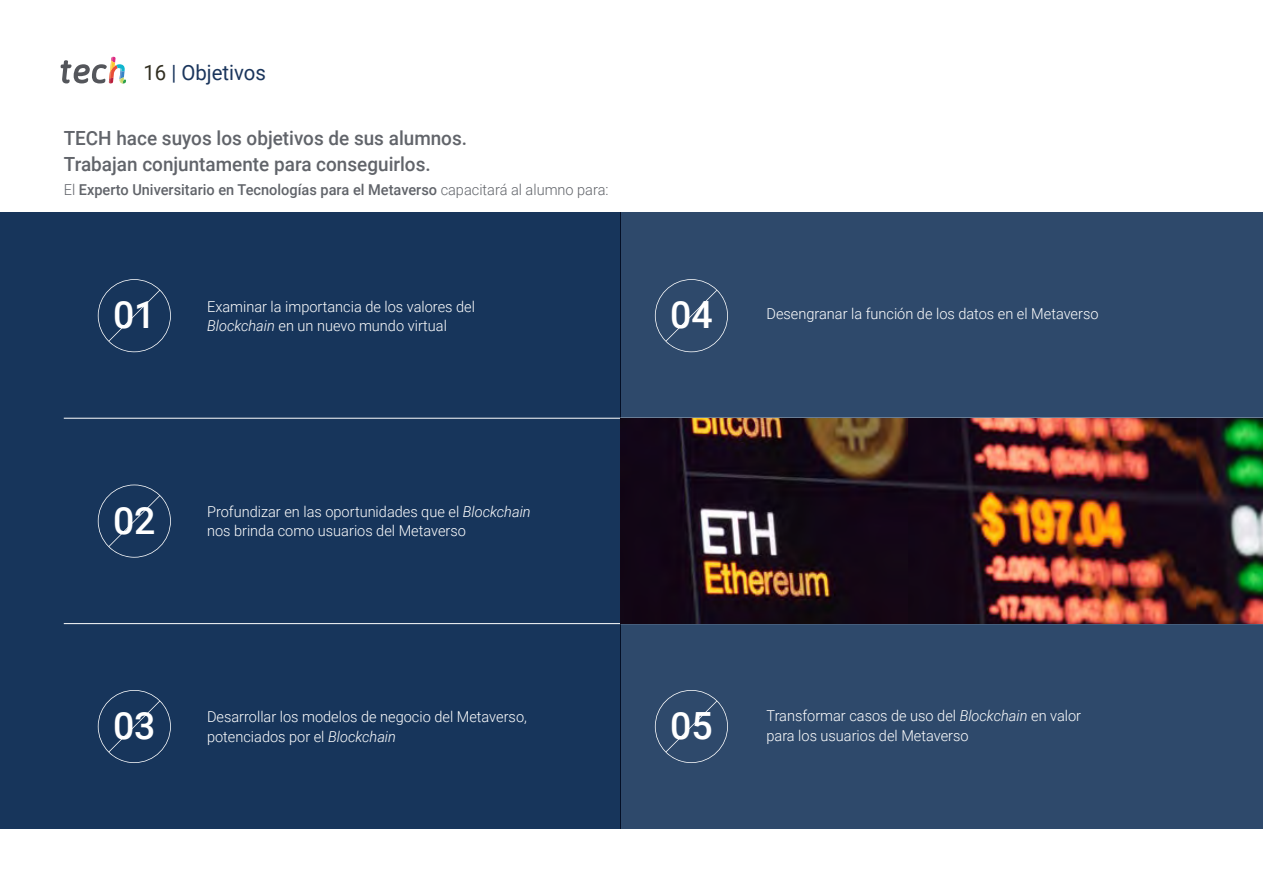
<style>
.page{position:relative;width:1263px;height:893px;background:#fff}
.page>*{position:absolute;margin:0;border:0;box-sizing:border-box;transform-origin:0 0}
.t1{font:500 37.5px "Roboto";color:#fff}
.t2{font:21px "Roboto";color:#1a355c}
.t3{font:500 19.5px/25.5px "Roboto";color:#61646a}
.t4{font:300 15px/19.5px "Roboto";color:#fff}
.t5{font:500 15px "Roboto";color:#61646a}
.s1{color:#312e20}
.s2{font-weight:300}
.s3{font-style:italic}
</style>
<div class="page">
<div style="left:0;top:213px;width:621px;height:616px;background:#17355b"></div>
<div style="left:621px;top:213px;width:642px;height:616px;background:#2e496b"></div>
<svg style="left:98px;top:279px;width:73px;height:73px"></svg>
<svg style="left:98px;top:690px;width:73px;height:73px"></svg>
<svg style="left:98px;top:485px;width:73px;height:73px"></svg>
<svg style="left:655px;top:279px;width:73px;height:73px"></svg>
<svg style="left:655px;top:690px;width:73px;height:73px"></svg>
<hr style="left:64px;top:418px;width:1199px;height:1px;background:#fff">
<hr style="left:64px;top:623px;width:1199px;height:1px;background:#fff">
<svg style="left:61px;top:57px;width:65px;height:27px"></svg>
<img style="left:621px;top:418px;width:642px;height:205px">
<h2 class="t2" style="left:144px;top:57px;width:124px"><span class="s1">16</span> | Objetivos</h2>
<h3 class="t3" style="left:64px;top:125px;width:405px">TECH hace suyos los objetivos de sus alumnos.<br>Trabajan conjuntamente para conseguirlos.</h3>
<p class="t5" style="left:64px;top:179px;width:546px"><span class="s2">El</span> Experto Universitario en Tecnologías para el Metaverso <span class="s2">capacitará al alumno para:</span></p>
<h1 class="t1" style="left:113px;top:289px;width:44px">01</h1>
<p class="t4" style="left:207px;top:296px;width:269px">Examinar la importancia de los valores del</p>
<p class="t4" style="left:207px;top:315px;width:241px"><span class="s3">Blockchain</span> en un nuevo mundo virtual</p>
<h1 class="t1" style="left:670px;top:289px;width:44px">04</h1>
<p class="t4" style="left:766px;top:304px;width:334px">Desengranar la función de los datos en el Metaverso</p>
<h1 class="t1" style="left:113px;top:494px;width:44px">02</h1>
<p class="t4" style="left:207px;top:501px;width:325px">Profundizar en las oportunidades que el <span class="s3">Blockchain</span></p>
<p class="t4" style="left:207px;top:521px;width:260px">nos brinda como usuarios del Metaverso</p>
<h1 class="t1" style="left:113px;top:700px;width:44px">03</h1>
<p class="t4" style="left:207px;top:707px;width:321px">Desarrollar los modelos de negocio del Metaverso, potenciados por el <span class="s3">Blockchain</span></p>
<h1 class="t1" style="left:670px;top:700px;width:44px">05</h1>
<p class="t4" style="left:766px;top:705px;width:316px">Transformar casos de uso del <span class="s3">Blockchain</span> en valor para los usuarios del Metaverso</p>
</div>
